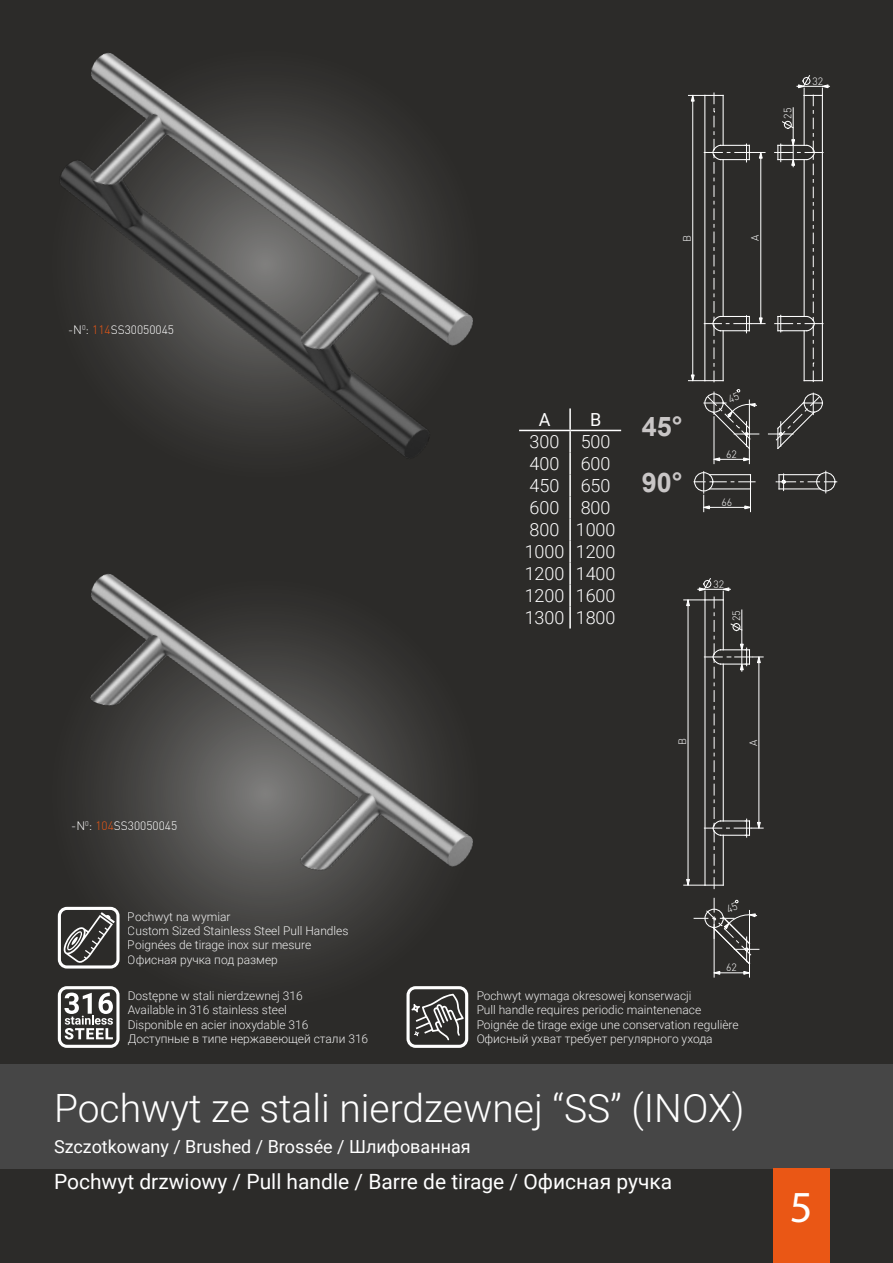
<style>
.page{position:relative;width:893px;height:1263px;background:#2c2b29}
.page>*{position:absolute;margin:0;border:0;box-sizing:border-box;transform-origin:0 0}
.t1{font:44.4px "Myriad Pro";color:#fff}
.t2{font:300 39px "Roboto";color:#fff}
.t3{font:700 27px/55.2px "Arial";color:#c9c6c6}
.t4{font:21px "Roboto";color:#fff}
.t5{font:300 18px/22px "Roboto";color:#fff}
.t6{font:18px "Roboto";color:#fff}
.t7{font:300 12px/14.4px "Roboto";color:#fff}
.t8{font:12px "DIN Light PL";color:#fff}
.t9{font:10.5px "DIN Light PL";color:#fff}
.s1{color:#ea5715}
</style>
<div class="page">
<div style="left:0;top:1064px;width:893px;height:104px;background:#464646"></div>
<div style="left:773px;top:1168px;width:57px;height:95px;background:#ea5715"></div>
<img style="left:0;top:710px;width:718px;height:459px">
<img style="left:60px;top:52px;width:655px;height:658px">
<hr style="left:519px;top:430px;width:51px;height:1px;background:#fff">
<hr style="left:570px;top:430px;width:51px;height:1px;background:#fff">
<hr style="left:569px;top:408px;width:2px;height:22px;background:#fff">
<hr style="left:569px;top:431px;width:2px;height:21px;background:#fff">
<hr style="left:569px;top:452px;width:2px;height:22px;background:#fff">
<hr style="left:569px;top:474px;width:2px;height:22px;background:#fff">
<hr style="left:569px;top:496px;width:2px;height:22px;background:#fff">
<hr style="left:569px;top:518px;width:2px;height:22px;background:#fff">
<hr style="left:569px;top:540px;width:2px;height:22px;background:#fff">
<hr style="left:569px;top:562px;width:2px;height:22px;background:#fff">
<hr style="left:569px;top:584px;width:2px;height:22px;background:#fff">
<hr style="left:569px;top:606px;width:2px;height:22px;background:#fff">
<svg style="left:768px;top:393px;width:55px;height:56px"></svg>
<svg style="left:776px;top:471px;width:61px;height:22px"></svg>
<svg style="left:774px;top:75px;width:54px;height:307px"></svg>
<svg style="left:688px;top:93px;width:77px;height:289px"></svg>
<hr style="left:797px;top:86px;width:32px;height:1px;background:#fff">
<svg style="left:684px;top:578px;width:79px;height:311px"></svg>
<hr style="left:698px;top:589px;width:32px;height:1px;background:#fff">
<svg style="left:693px;top:471px;width:63px;height:41px"></svg>
<svg style="left:58px;top:986px;width:62px;height:62px"></svg>
<svg style="left:58px;top:907px;width:62px;height:61px"></svg>
<svg style="left:406px;top:986px;width:62px;height:62px"></svg>
<svg style="left:703px;top:389px;width:56px;height:75px"></svg>
<svg style="left:694px;top:898px;width:65px;height:79px"></svg>
<p class="t9" style="left:781px;top:119px;width:12px;rotate:-90deg">25</p>
<p class="t9" style="left:812px;top:74px;width:12px">32</p>
<p class="t8" style="left:68px;top:323px;width:108px">-N<sup>0</sup>: <span class="s1">114</span>SS30050045</p>
<p class="t9" style="left:681px;top:242px;width:9px;rotate:-90deg">B</p>
<p class="t9" style="left:749px;top:241px;width:8px;rotate:-90deg">A</p>
<h3 class="t6" style="left:539px;top:407px;width:13px">A</h3>
<h3 class="t6" style="left:590px;top:407px;width:13px">B</h3>
<h3 class="t5" style="left:525px;top:430px;width:92px">300 500<br>400 600<br>450 650<br>600 800<br>800 1000<br>1000 1200<br>1200 1400<br>1200 1600<br>1300 1800</h3>
<h3 class="t3" style="left:642px;top:400px;width:42px">45°<br>90°</h3>
<p class="t9" style="left:726px;top:447px;width:12px">62</p>
<p class="t9" style="left:722px;top:495px;width:12px">66</p>
<p class="t9" style="left:713px;top:577px;width:12px">32</p>
<p class="t9" style="left:730px;top:621px;width:12px;rotate:-90deg">25</p>
<p class="t8" style="left:71px;top:818px;width:108px">-N<sup>0</sup>: <span class="s1">104</span>SS30050045</p>
<p class="t7" style="left:128px;top:909px;width:222px">Pochwyt na wymiar<br>Custom Sized Stainless Steel Pull Handles<br>Poignées de tirage inox sur mesure<br>Офисная ручка под размер</p>
<p class="t7" style="left:128px;top:988px;width:242px">Dostępne w stali nierdzewnej 316<br>Available in 316 stainless steel<br>Disponible en acier inoxydable 316<br>Доступные в типе нержавеющей стали 316</p>
<p class="t9" style="left:676px;top:745px;width:9px;rotate:-90deg">B</p>
<p class="t9" style="left:747px;top:746px;width:8px;rotate:-90deg">A</p>
<p class="t9" style="left:726px;top:961px;width:12px">62</p>
<p class="t7" style="left:476px;top:988px;width:264px">Pochwyt wymaga okresowej konserwacji<br>Pull handle requires periodic maintenenace Poignée de tirage exige une conservation regulière Офисный ухват требует регулярного ухода</p>
<h2 class="t2" style="left:54px;top:1081px;width:692px">Pochwyt ze stali nierdzewnej “SS” (INOX)</h2>
<h3 class="t6" style="left:54px;top:1134px;width:418px">Szczotkowany / Brushed / Brossée / Шлифованная</h3>
<h3 class="t4" style="left:54px;top:1167px;width:620px">Pochwyt drzwiowy / Pull handle / Barre de tirage / Офисная ручка</h3>
<h1 class="t1" style="left:790px;top:1180px;width:24px">5</h1>
</div>
